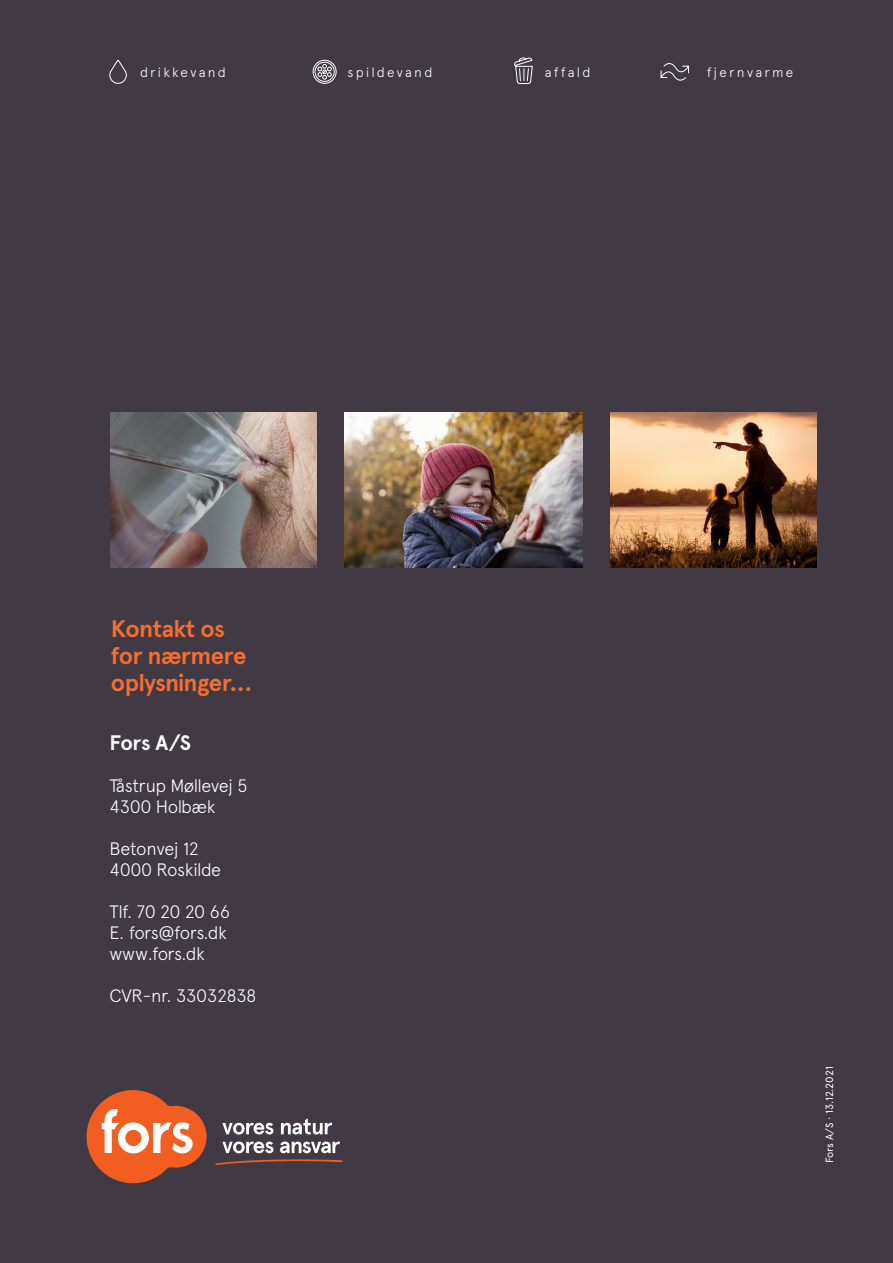
<style>
.page{position:relative;width:893px;height:1263px;background:#413943}
.page>*{position:absolute;margin:0;border:0;box-sizing:border-box;transform-origin:0 0}
.t1{font:700 24px/27px "Apercu Pro";letter-spacing:-.025em;color:#f36e31}
.t2{font:700 21px "Apercu Pro";color:#fff}
.t3{font:300 18px/21px "Apercu Pro";letter-spacing:-.025em;color:#fff}
.t4{font:300 13.5px "Apercu Pro";letter-spacing:.16em;color:#fff}
.t5{font:10.5px "Apercu Pro";letter-spacing:-.015em;color:#fff}
</style>
<div class="page">
<svg style="left:222px;top:1123px;width:52px;height:11px"></svg>
<svg style="left:281px;top:1118px;width:51px;height:16px"></svg>
<svg style="left:222px;top:1141px;width:52px;height:12px"></svg>
<svg style="left:280px;top:1141px;width:60px;height:12px"></svg>
<svg style="left:215px;top:1159px;width:128px;height:6px"></svg>
<svg style="left:87px;top:1090px;width:120px;height:93px"></svg>
<img style="left:345px;top:412px;width:238px;height:156px">
<img style="left:111px;top:412px;width:206px;height:156px">
<img style="left:610px;top:412px;width:206px;height:156px">
<svg style="left:109px;top:60px;width:18px;height:24px"></svg>
<svg style="left:660px;top:63px;width:29px;height:18px"></svg>
<svg style="left:514px;top:57px;width:19px;height:27px"></svg>
<svg style="left:312px;top:60px;width:25px;height:24px"></svg>
<p class="t4" style="left:140px;top:62px;width:87px">drikkevand</p>
<p class="t4" style="left:347px;top:62px;width:86px">spildevand</p>
<p class="t4" style="left:545px;top:62px;width:47px">affald</p>
<p class="t4" style="left:707px;top:62px;width:88px">fjernvarme</p>
<h1 class="t1" style="left:111px;top:614px;width:143px">Kontakt os for nærmere oplysninger...</h1>
<p class="t2" style="left:110px;top:727px;width:83px">Fors A/S</p>
<p class="t3" style="left:110px;top:774px;width:140px">Tåstrup Møllevej 5<br>4300 Holbæk</p>
<p class="t3" style="left:110px;top:837px;width:113px">Betonvej 12<br>4000 Roskilde</p>
<p class="t3" style="left:110px;top:900px;width:122px">Tlf. 70 20 20 66<br>E. fors@fors.dk www.fors.dk</p>
<p class="t3" style="left:110px;top:984px;width:149px">CVR-nr. 33032838</p>
<p class="t5" style="left:822px;top:1163px;width:98px;rotate:-90deg">Fors A/S · 13.12.2021</p>
</div>
